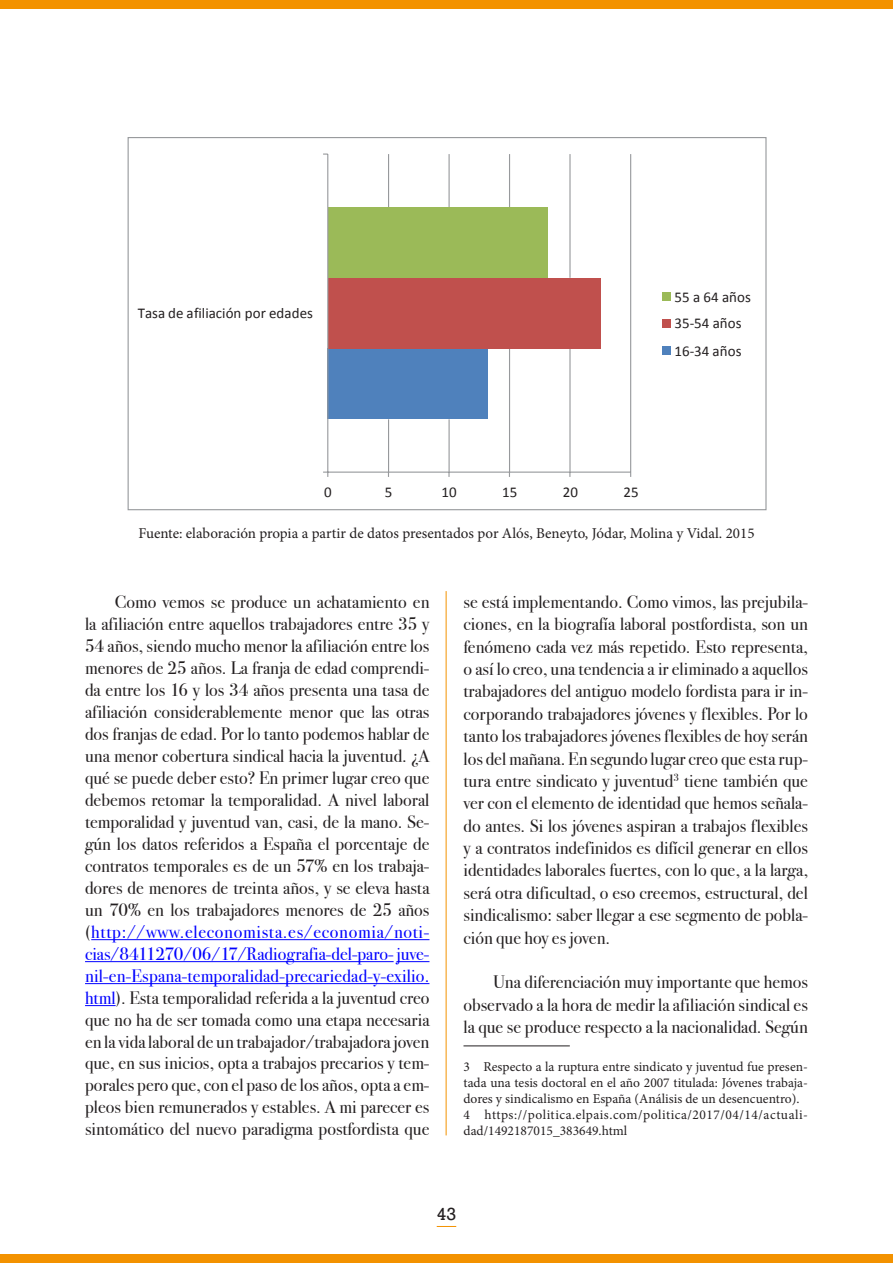
<style>
.page{position:relative;width:893px;height:1263px;background:#fff}
.page>*{position:absolute;margin:0;border:0;box-sizing:border-box;transform-origin:0 0}
.t1{font:18px/22px "Bodoni Svty Two ITCTT Book";color:#231f20;text-align:justify}
.t2{font:18px "Rockwell";color:#231f20}
.PIE_FOTO{font:15px "Minion Pro";color:#231f20}
.t3{font:15px/26.7px "Calibri";color:#231f20}
.notas{font:13.5px/16.2px "Minion Pro";color:#231f20;text-align:justify}
.notas-2{font:13.5px/16.2px "Minion Pro";letter-spacing:.03em;color:#231f20}
.s1{color:#00f}
</style>
<div class="page">
<svg style="left:437px;top:1226px;width:19px;height:1px"></svg>
<div style="left:0;top:0;width:893px;height:9px;background:#f39200"></div>
<div style="left:0;top:1254px;width:893px;height:9px;background:#f39200"></div>
<hr style="left:446px;top:591px;width:1px;height:544px;background:#f39200">
<hr style="left:91px;top:939px;width:338px;height:1px;background:#00f">
<hr style="left:85px;top:961px;width:309px;height:1px;background:#00f">
<hr style="left:396px;top:961px;width:33px;height:1px;background:#00f">
<hr style="left:85px;top:983px;width:344px;height:1px;background:#00f">
<hr style="left:85px;top:1005px;width:31px;height:1px;background:#00f">
<hr style="left:463px;top:1045px;width:107px;height:1px;background:#231f20">
<hr style="left:388px;top:419px;width:1px;height:53px;background:#97999c">
<hr style="left:448px;top:419px;width:2px;height:53px;background:#97999c">
<div style="left:328px;top:348px;width:160px;height:71px;background:#4f81bc"></div>
<hr style="left:509px;top:348px;width:1px;height:124px;background:#97999c">
<hr style="left:569px;top:348px;width:2px;height:124px;background:#97999c">
<hr style="left:569px;top:154px;width:2px;height:124px;background:#97999c">
<div style="left:328px;top:278px;width:273px;height:70px;background:#c0504d"></div>
<hr style="left:388px;top:154px;width:1px;height:53px;background:#97999c">
<hr style="left:448px;top:154px;width:2px;height:53px;background:#97999c">
<hr style="left:509px;top:154px;width:1px;height:53px;background:#97999c">
<div style="left:328px;top:207px;width:219px;height:71px;background:#9bba58"></div>
<hr style="left:630px;top:154px;width:1px;height:318px;background:#97999c">
<hr style="left:328px;top:472px;width:303px;height:1px;background:#97999c">
<hr style="left:327px;top:154px;width:1px;height:318px;background:#97999c">
<div style="left:662px;top:292px;width:9px;height:9px;background:#9bba58"></div>
<div style="left:662px;top:320px;width:9px;height:8px;background:#c0504d"></div>
<div style="left:662px;top:347px;width:9px;height:8px;background:#4f81bc"></div>
<p class="t3" style="left:138px;top:300px;width:177px">Tasa de afiliación por edades</p>
<p class="t3" style="left:675px;top:284px;width:78px">55 a 64 años<br>35-54 años<br>16-34 años</p>
<p class="t3" style="left:324px;top:479px;width:9px">0</p>
<p class="t3" style="left:385px;top:479px;width:9px">5</p>
<p class="t3" style="left:442px;top:479px;width:17px">10</p>
<p class="t3" style="left:502px;top:479px;width:17px">15</p>
<p class="t3" style="left:563px;top:479px;width:17px">20</p>
<p class="t3" style="left:623px;top:479px;width:17px">25</p>
<p class="PIE_FOTO" style="left:138px;top:523px;width:618px">Fuente: elaboración propia a partir de datos presentados por Alós, Beneyto, Jódar, Molina y Vidal. 2015</p>
<p class="t1" style="left:85px;top:591px;width:346px;text-indent:30px">Como vemos se produce un achatamiento en la afiliación entre aquellos trabajadores entre 35 y 54 años, siendo mucho menor la afiliación entre los menores de 25 años. La franja de edad comprendi&shy;da entre los 16 y los 34 años presenta una tasa de afiliación considerablemente menor que las otras dos franjas de edad. Por lo tanto podemos hablar de una menor cobertura sindical hacia la juventud. ¿A qué se puede deber esto? En primer lugar creo que debemos retomar la temporalidad. A nivel laboral temporalidad y juventud van, casi, de la mano. Se&shy;gún los datos referidos a España el porcentaje de contratos temporales es de un 57% en los trabaja&shy;dores de menores de treinta años, y se eleva hasta un 70% en los trabajadores menores de 25 años (<span class="s1">http://www.eleconomista.es/economia/noti&shy;cias/8411270/06/17/Radiografia-del-paro- juve&shy;nil-en-Espana-temporalidad-precariedad-y-exilio. html</span>). Esta temporalidad referida a la juventud creo que no ha de ser tomada como una etapa necesaria en la vida laboral de un trabajador/trabajadora joven que, en sus inicios, opta a trabajos precarios y tem&shy;porales pero que, con el paso de los años, opta a em&shy;pleos bien remunerados y estables. A mi parecer es sintomático del nuevo paradigma postfordista que</p>
<p class="t1" style="left:463px;top:591px;width:346px">se está implementando. Como vimos, las prejubila&shy;ciones, en la biografía laboral postfordista, son un fenómeno cada vez más repetido. Esto representa, o así lo creo, una tendencia a ir eliminado a aquellos trabajadores del antiguo modelo fordista para ir in&shy;corporando trabajadores jóvenes y flexibles. Por lo tanto los trabajadores jóvenes flexibles de hoy serán los del mañana. En segundo lugar creo que esta rup&shy;tura entre sindicato y juventud<sup>3</sup> tiene también que ver con el elemento de identidad que hemos señala&shy;do antes. Si los jóvenes aspiran a trabajos flexibles y a contratos indefinidos es difícil generar en ellos identidades laborales fuertes, con lo que, a la larga, será otra dificultad, o eso creemos, estructural, del sindicalismo: saber llegar a ese segmento de pobla&shy;ción que hoy es joven.</p>
<p class="t1" style="left:463px;top:971px;width:346px;text-indent:30px">Una diferenciación muy importante que hemos observado a la hora de medir la afiliación sindical es la que se produce respecto a la nacionalidad. Según</p>
<p class="notas" style="left:463px;top:1058px;width:346px">3 Respecto a la ruptura entre sindicato y juventud fue presen&shy;tada una tesis doctoral en el año 2007 titulada: Jóvenes trabaja&shy;dores y sindicalismo en España (Análisis de un desencuentro).</p>
<p class="notas-2" style="left:463px;top:1107px;width:346px">4 https://politica.elpais.com/politica/2017/04/14/actuali&shy;dad/1492187015_383649.html</p>
<p class="t2" style="left:437px;top:1204px;width:21px">43</p>
</div>
